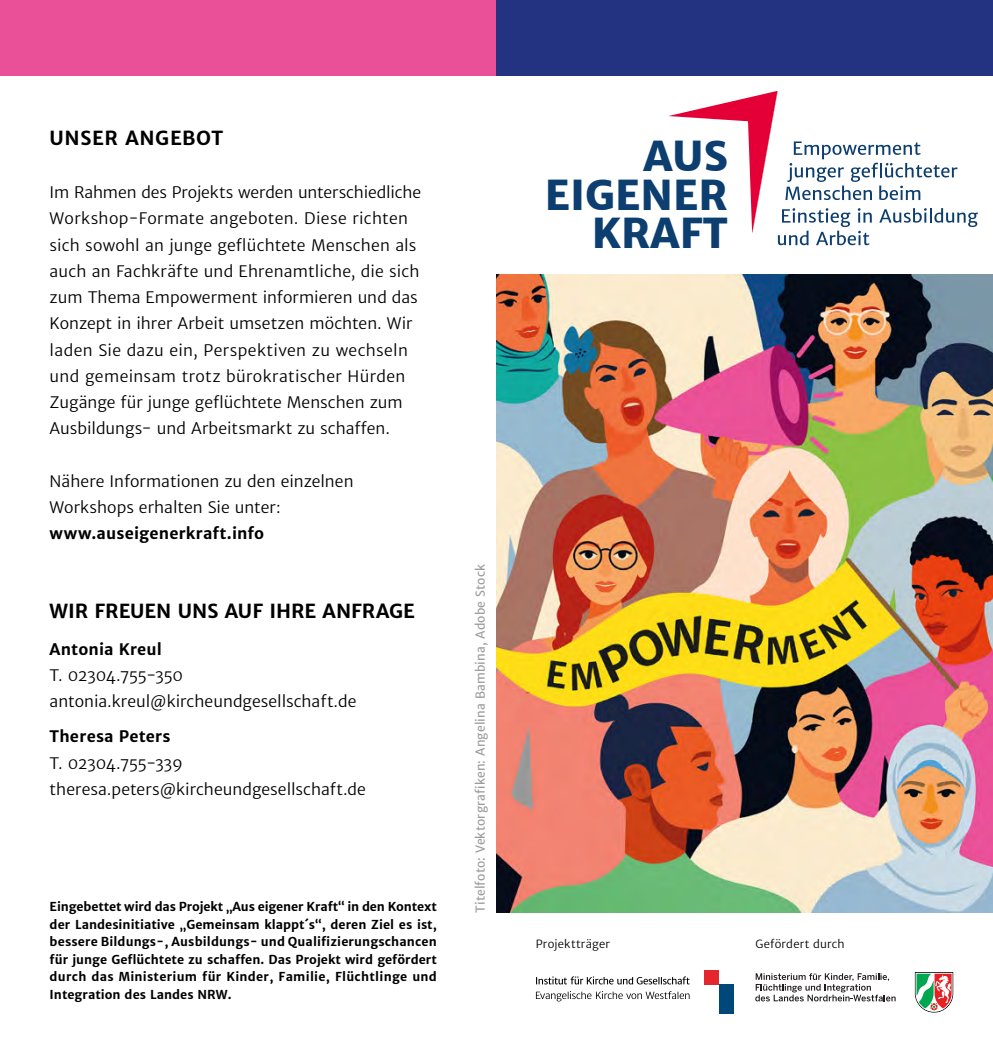
<style>
.page{position:relative;width:993px;height:1042px;background:#fff}
.page>*{position:absolute;margin:0;border:0;box-sizing:border-box;transform-origin:0 0}
.t1{font:800 40.77px/38.5px "Merriweather Sans";color:#0c3e70;text-align:right}
.t2{font:700 19.25px "Merriweather Sans";color:#000}
.t3{font:700 19.25px "Merriweather Sans";letter-spacing:.03em;color:#000}
.t4{font:15.75px/26.2px "Merriweather Sans";letter-spacing:.005em;color:#000}
.t5{font:700 15.75px "Merriweather Sans";letter-spacing:.01em;color:#000}
.t6{font:700 12.25px/17.5px "Merriweather Sans";letter-spacing:.02em;color:#000;text-align:justify}
.t7{font:12.25px "Merriweather Sans";letter-spacing:.01em;color:#9c9c9d}
.t8{font:11.2px "Merriweather Sans";letter-spacing:.02em;color:#000}
</style>
<div class="page">
<div style="left:0;top:0;width:496px;height:75px;background:#ea5097"></div>
<div style="left:496px;top:0;width:496px;height:75px;background:#243282"></div>
<svg style="left:668px;top:91px;width:309px;height:154px"></svg>
<svg style="left:535px;top:991px;width:154px;height:10px"></svg>
<div style="left:704px;top:970px;width:14px;height:14px;background:#e6262f"></div>
<div style="left:718px;top:984px;width:15px;height:29px;background:#00477a"></div>
<svg style="left:536px;top:976px;width:153px;height:8px"></svg>
<svg style="left:914px;top:972px;width:38px;height:40px"></svg>
<svg style="left:755px;top:973px;width:140px;height:28px"></svg>
<img style="left:496px;top:274px;width:496px;height:639px">
<p class="t3" style="left:50px;top:127px;width:175px">UNSER ANGEBOT</p>
<p class="t4" style="left:50px;top:179px;width:373px">Im Rahmen des Projekts werden unterschiedliche Workshop-Formate angeboten. Diese richten sich sowohl an junge geflüchtete Menschen als auch an Fachkräfte und Ehrenamtliche, die sich zum Thema Empowerment informieren und das Konzept in ihrer Arbeit umsetzen möchten. Wir laden Sie dazu ein, Perspektiven zu wechseln und gemeinsam trotz bürokratischer Hürden Zugänge für junge geflüchtete Menschen zum Ausbildungs- und Arbeitsmarkt zu schaffen.</p>
<p class="t4" style="left:50px;top:468px;width:305px">Nähere Informationen zu den einzelnen<br>Workshops erhalten Sie unter:</p>
<p class="t5" style="left:50px;top:524px;width:216px">www.auseigenerkraft.info</p>
<p class="t2" style="left:50px;top:599px;width:367px">WIR FREUEN UNS AUF IHRE ANFRAGE</p>
<p class="t5" style="left:50px;top:639px;width:114px">Antonia Kreul</p>
<p class="t4" style="left:50px;top:662px;width:308px">T. 02304.755-350 antonia.kreul@kircheundgesellschaft.de</p>
<p class="t5" style="left:50px;top:727px;width:122px">Theresa Peters</p>
<p class="t4" style="left:50px;top:750px;width:318px">T. 02304.755-339 theresa.peters@kircheundgesellschaft.de</p>
<p class="t6" style="left:50px;top:898px;width:388px">Eingebettet wird das Projekt „Aus eigener Kraft“ in den Kontext der Landesinitiative „Gemeinsam klappt´s“, deren Ziel es ist, bessere Bildungs-, Ausbildungs- und Qualifizierungschancen für junge Geflüchtete zu schaffen. Das Projekt wird gefördert durch das Ministerium für Kinder, Familie, Flüchtlinge und Integration des Landes NRW.</p>
<p class="t7" style="left:473px;top:913px;width:350px;rotate:-90deg">Titelfoto: Vektorgrafiken: Angelina Bambina, Adobe Stock</p>
<h1 class="t1" style="left:544px;top:137px;width:184px">AUS<br>EIGENER<br>KRAFT</h1>
<p class="t8" style="left:535px;top:937px;width:76px">Projektträger</p>
<p class="t8" style="left:755px;top:937px;width:90px">Gefördert durch</p>
</div>
